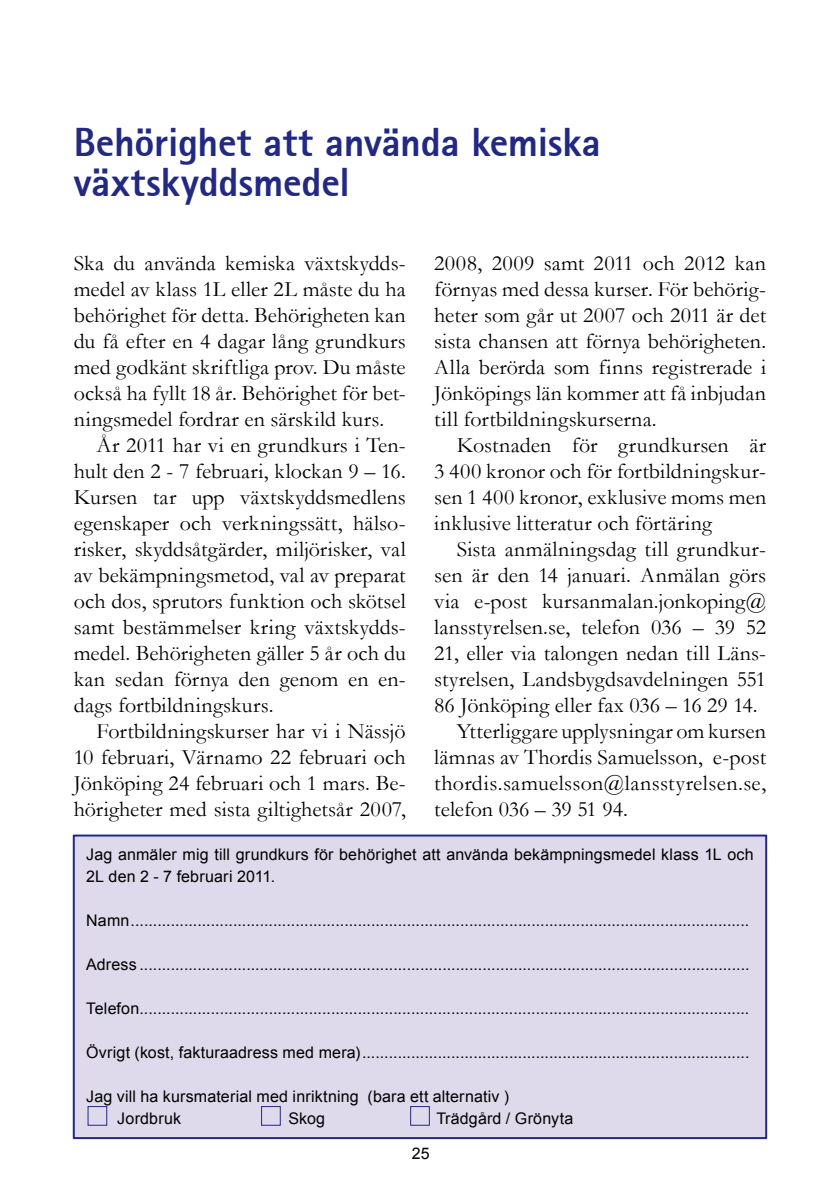
<style>
.page{position:relative;width:840px;height:1191px;background:#fff}
.page>*{position:absolute;margin:0;border:0;box-sizing:border-box;transform-origin:0 0}
.Rubrik_1{font:800 40px/40px "Agfa Rotis Sans Serif";letter-spacing:-.005em;color:#222983}
.Brödtext_indrag{font:22px/26px "Garamond";letter-spacing:.005em;color:#000;text-align:justify}
.Brödtext{font:22px/26px "Garamond";letter-spacing:.005em;color:#000;text-align:justify}
.Brödtext-2{font:16px/22px "Arial";letter-spacing:.01em;color:#000}
</style>
<div class="page">
<div style="left:74px;top:835px;width:691px;height:303px;background:#dedaeb"></div>
<div style="left:73px;top:834px;width:693px;height:305px;border:2px solid #222983"></div>
<div style="left:87px;top:1106px;width:20px;height:19px;border:1px solid #222983"></div>
<div style="left:261px;top:1106px;width:19px;height:19px;border:1px solid #222983"></div>
<div style="left:410px;top:1106px;width:19px;height:19px;border:1px solid #222983"></div>
<p class="Rubrik_1" style="left:74px;top:122px;width:528px">Behörighet att använda kemiska växtskyddsmedel</p>
<p class="Brödtext" style="left:74px;top:249px;width:333px">Ska du använda kemiska växtskydds&shy;medel av klass 1L eller 2L måste du ha behörighet för detta. Behörigheten kan du få efter en 4 dagar lång grundkurs med godkänt skriftliga prov. Du måste också ha fyllt 18 år. Behörighet för bet&shy;ningsmedel fordrar en särskild kurs.</p>
<p class="Brödtext_indrag" style="left:74px;top:431px;width:333px;text-indent:23px">År 2011 har vi en grundkurs i Ten&shy;hult den 2 - 7 februari, klockan 9 – 16.<br>Kursen tar upp växtskyddsmedlens egenskaper och verkningssätt, hälso&shy;risker, skyddsåtgärder, miljörisker, val av bekämpningsmetod, val av preparat och dos, sprutors funktion och skötsel samt bestämmelser kring växtskydds&shy;medel. Behörigheten gäller 5 år och du kan sedan förnya den genom en en&shy;dags fortbildningskurs.</p>
<p class="Brödtext_indrag" style="left:74px;top:717px;width:333px;text-indent:23px">Fortbildningskurser har vi i Nässjö 10 februari, Värnamo 22 februari och Jönköping 24 februari och 1 mars. Be&shy;hörigheter med sista giltighetsår 2007,</p>
<p class="Brödtext_indrag" style="left:434px;top:249px;width:333px">2008, 2009 samt 2011 och 2012 kan förnyas med dessa kurser. För behörig&shy;heter som går ut 2007 och 2011 är det sista chansen att förnya behörigheten.<br>Alla berörda som finns registrerade i Jönköpings län kommer att få inbjudan till fortbildningskurserna.</p>
<p class="Brödtext_indrag" style="left:434px;top:431px;width:333px;text-indent:23px">Kostnaden för grundkursen är 3 400 kronor och för fortbildningskur&shy;sen 1 400 kronor, exklusive moms men inklusive litteratur och förtäring</p>
<p class="Brödtext_indrag" style="left:434px;top:535px;width:333px;text-indent:23px">Sista anmälningsdag till grundkur&shy;sen är den 14 januari. Anmälan görs via e-post kursanmalan.jonkoping@ lansstyrelsen.se, telefon 036 – 39 52<br>21, eller via talongen nedan till Läns&shy;styrelsen, Landsbygdsavdelningen 551<br>86 Jönköping eller fax 036 – 16 29 14.</p>
<p class="Brödtext_indrag" style="left:434px;top:717px;width:333px;text-indent:23px">Ytterliggare upplysningar om kursen lämnas av Thordis Samuelsson, e-post thordis.samuelsson@lansstyrelsen.se, telefon 036 – 39 51 94.</p>
<p class="Brödtext-2" style="left:86px;top:843px;width:668px">Jag anmäler mig till grundkurs för behörighet att använda bekämpningsmedel klass 1L och<br>2L den 2 - 7 februari 2011.</p>
<p class="Brödtext-2" style="left:86px;top:909px;width:664px">Namn...........................................................................................................................................</p>
<p class="Brödtext-2" style="left:86px;top:953px;width:664px">Adress .........................................................................................................................................</p>
<p class="Brödtext-2" style="left:86px;top:997px;width:664px">Telefon.........................................................................................................................................</p>
<p class="Brödtext-2" style="left:86px;top:1041px;width:664px">Övrigt (kost, fakturaadress med mera).......................................................................................</p>
<p class="Brödtext-2" style="left:86px;top:1085px;width:424px">Jag vill ha kursmaterial med inriktning (bara ett alternativ )</p>
<p class="Brödtext-2" style="left:117px;top:1107px;width:65px">Jordbruk</p>
<p class="Brödtext-2" style="left:288px;top:1107px;width:38px">Skog</p>
<p class="Brödtext-2" style="left:436px;top:1107px;width:138px">Trädgård / Grönyta</p>
<p class="Brödtext-2" style="left:412px;top:1142px;width:19px">25</p>
</div>
